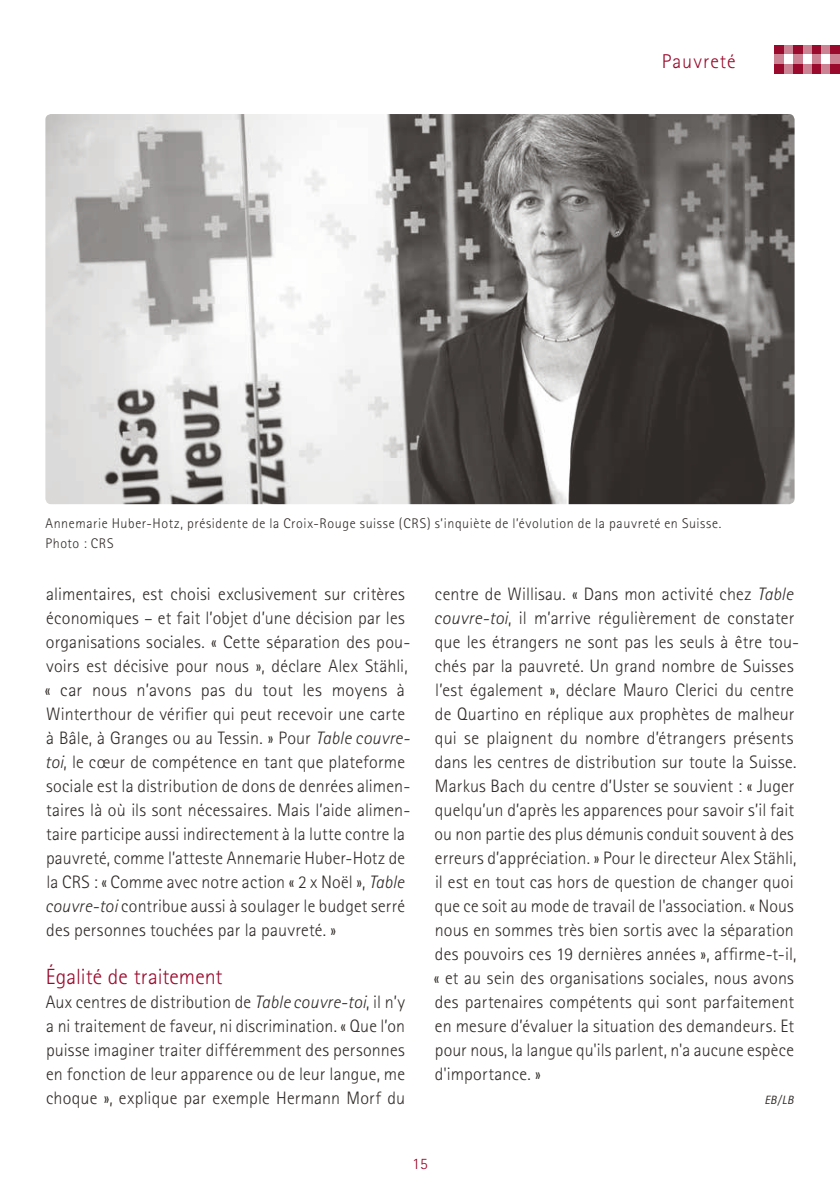
<style>
.page{position:relative;width:840px;height:1191px;background:#fff}
.page>*{position:absolute;margin:0;border:0;box-sizing:border-box;transform-origin:0 0}
.t1{font:300 22px "AT Rotis Sans Serif";color:#990a2c}
.t2{font:300 20px "AT Rotis Sans Serif";letter-spacing:.05em;color:#990a2c}
.t3{font:300 18px/24px "AT Rotis Sans Serif";letter-spacing:.01em;color:#2f2b28}
.t4{font:300 16px "AT Rotis Sans Serif";color:#990a2c}
.t5{font:300 14px/20px "AT Rotis Sans Serif";letter-spacing:.045em;color:#2f2b28}
.t6{font:italic 12px "AT Rotis Sans Serif";color:#2f2b28}
.s1{font-style:italic}
</style>
<div class="page">
<div style="left:802px;top:45px;width:9px;height:10px;background:#cc8495"></div>
<div style="left:774px;top:45px;width:9px;height:10px;background:#990a2c"></div>
<div style="left:811px;top:45px;width:9px;height:10px;background:#990a2c"></div>
<div style="left:774px;top:55px;width:9px;height:9px;background:#cc8495"></div>
<div style="left:811px;top:55px;width:9px;height:9px;background:#cc8495"></div>
<div style="left:783px;top:45px;width:9px;height:10px;background:#cc8495"></div>
<div style="left:820px;top:45px;width:10px;height:10px;background:#cc8495"></div>
<div style="left:792px;top:45px;width:10px;height:10px;background:#990a2c"></div>
<div style="left:830px;top:45px;width:9px;height:10px;background:#990a2c"></div>
<div style="left:792px;top:55px;width:10px;height:9px;background:#cc8495"></div>
<div style="left:830px;top:55px;width:9px;height:9px;background:#cc8495"></div>
<div style="left:802px;top:64px;width:9px;height:9px;background:#cc8495"></div>
<div style="left:774px;top:64px;width:9px;height:9px;background:#990a2c"></div>
<div style="left:811px;top:64px;width:9px;height:9px;background:#990a2c"></div>
<div style="left:783px;top:64px;width:9px;height:9px;background:#cc8495"></div>
<div style="left:820px;top:64px;width:10px;height:9px;background:#cc8495"></div>
<div style="left:792px;top:64px;width:10px;height:9px;background:#990a2c"></div>
<div style="left:830px;top:64px;width:9px;height:9px;background:#990a2c"></div>
<img style="left:45px;top:114px;width:749px;height:390px">
<p class="t2" style="left:661px;top:50px;width:75px">Pauvreté</p>
<p class="t5" style="left:45px;top:513px;width:677px">Annemarie Huber-Hotz, présidente de la Croix-Rouge suisse (CRS) s’inquiète de l’évolution de la pauvreté en Suisse.<br>Photo : CRS</p>
<p class="t3" style="left:45px;top:582px;width:367px">alimentaires, est choisi exclusivement sur critères économiques – et fait l’objet d’une décision par les organisations sociales. « Cette séparation des pou&shy;voirs est décisive pour nous », déclare Alex Stähli, « car nous n’avons pas du tout les moyens à Winterthour de vérifier qui peut recevoir une carte à Bâle, à Granges ou au Tessin. » Pour <span class="s1">Table couvre&shy;toi</span>, le cœur de compétence en tant que plateforme sociale est la distribution de dons de denrées alimen&shy;taires là où ils sont nécessaires. Mais l’aide alimen&shy;taire participe aussi indirectement à la lutte contre la pauvreté, comme l’atteste Annemarie Huber-Hotz de la CRS : « Comme avec notre action « 2 x Noël », <span class="s1">Table couvre-toi</span> contribue aussi à soulager le budget serré des personnes touchées par la pauvreté. »</p>
<p class="t1" style="left:46px;top:964px;width:178px">Égalité de traitement</p>
<p class="t3" style="left:46px;top:990px;width:361px;text-align:justify">Aux centres de distribution de <span class="s1">Table couvre-toi</span>, il n’y a ni traitement de faveur, ni discrimination. « Que l’on puisse imaginer traiter différemment des personnes en fonction de leur apparence ou de leur langue, me choque », explique par exemple Hermann Morf du</p>
<p class="t3" style="left:433px;top:582px;width:367px">centre de Willisau. « Dans mon activité chez <span class="s1">Table couvre-toi</span>, il m’arrive régulièrement de constater que les étrangers ne sont pas les seuls à être tou&shy;chés par la pauvreté. Un grand nombre de Suisses l’est également », déclare Mauro Clerici du centre de Quartino en réplique aux prophètes de malheur qui se plaignent du nombre d’étrangers présents dans les centres de distribution sur toute la Suisse.<br>Markus Bach du centre d’Uster se souvient : « Juger quelqu’un d’après les apparences pour savoir s’il fait ou non partie des plus démunis conduit souvent à des erreurs d’appréciation. » Pour le directeur Alex Stähli, il est en tout cas hors de question de changer quoi que ce soit au mode de travail de l'association. « Nous nous en sommes très bien sortis avec la séparation des pouvoirs ces 19 dernières années », affirme-t-il, « et au sein des organisations sociales, nous avons des partenaires compétents qui sont parfaitement en mesure d’évaluer la situation des demandeurs. Et pour nous, la langue qu'ils parlent, n'a aucune espèce d'importance. »</p>
<p class="t6" style="left:764px;top:1093px;width:31px">EB/LB</p>
<p class="t4" style="left:412px;top:1154px;width:17px">15</p>
</div>
